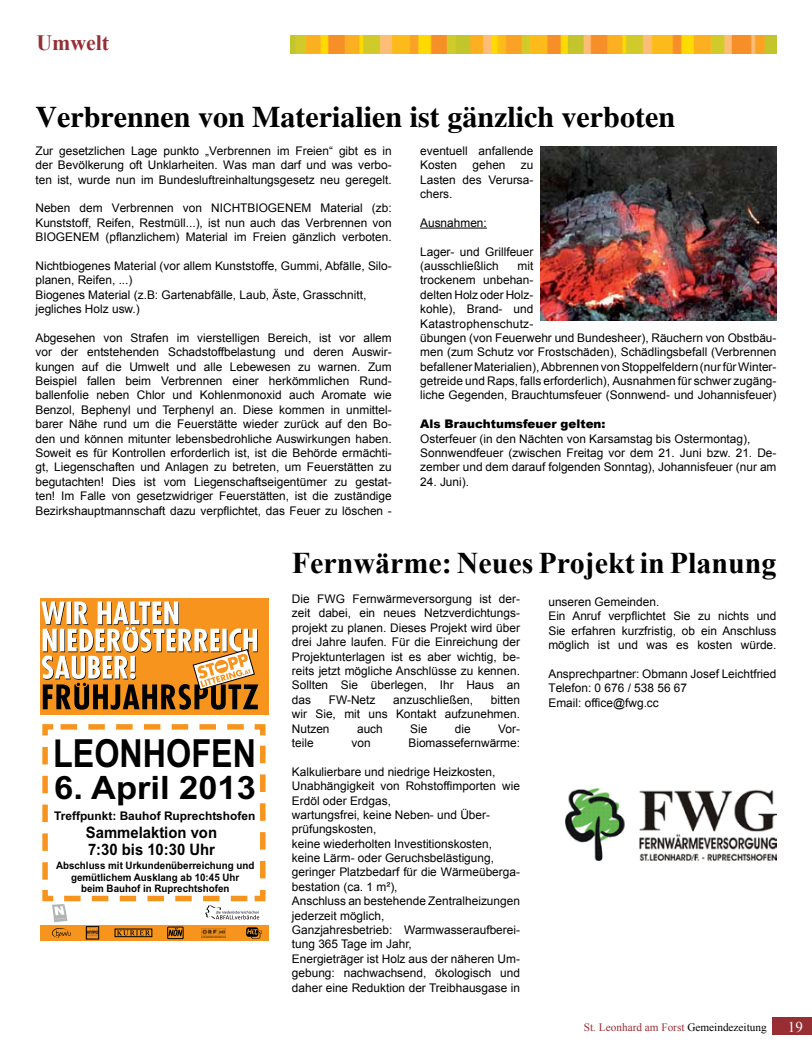
<style>
.page{position:relative;width:812px;height:1053px;background:#fff}
.page>*{position:absolute;margin:0;border:0;box-sizing:border-box;transform-origin:0 0}
.t1{font:700 38.75px "Arial";color:#000;scale:.83 1}
.t2{font:700 32.25px "Arial";color:#000;scale:1.07 1}
.t3{font:700 30px "Times";color:#000}
.t4{font:700 30px "Times New Roman";color:#000}
.t5{font:700 21.88px "Times New Roman";color:#962e34}
.t6{font:700 15.75px/17.6px "Arial";color:#000;scale:.94 1}
.t7{font:15px "Times New Roman";color:#fff}
.t8{font:11.88px/14.4px "Arial";color:#000}
.t9{font:700 11.88px "Arial";color:#000}
.t10{font:900 11.88px "Arial";color:#000}
.t11{font:11.25px "Times New Roman";color:#962e34}
.t12{font:700 10.25px/11.5px "Arial";color:#000;text-align:center;scale:.95 1}
.s1{color:#000}
</style>
<div class="page">
<div style="left:772px;top:1017px;width:39px;height:18px;background:#962e34"></div>
<img style="left:290px;top:35px;width:486px;height:18px">
<hr style="left:420px;top:228px;width:67px;height:1px;background:#000">
<img style="left:540px;top:146px;width:236px;height:174px">
<svg style="left:42px;top:724px;width:224px;height:178px"></svg>
<div style="left:42px;top:925px;width:226px;height:15px;background:#f7941e"></div>
<div style="left:86px;top:926px;width:13px;height:13px;border:1px solid #000"></div>
<svg style="left:52px;top:895px;width:210px;height:43px"></svg>
<div style="left:40px;top:598px;width:228px;height:116px;background:#f7941e"></div>
<svg style="left:41px;top:601px;width:217px;height:108px"></svg>
<img style="left:565px;top:788px;width:211px;height:72px">
<h3 class="t5" style="left:36px;top:28px;width:74px">Umwelt</h3>
<h3 class="t3" style="left:35px;top:99px;width:641px">Verbrennen von Materialien ist gänzlich verboten</h3>
<p class="t8" style="left:35px;top:144px;width:358px;text-align:justify">Zur gesetzlichen Lage punkto „Verbrennen im Freien“ gibt es in der Bevölkerung oft Unklarheiten. Was man darf und was verbo&shy;ten ist, wurde nun im Bundesluftreinhaltungsgesetz neu geregelt.</p>
<p class="t8" style="left:35px;top:201px;width:358px;text-align:justify">Neben dem Verbrennen von NICHTBIOGENEM Material (zb:<br>Kunststoff, Reifen, Restmüll...), ist nun auch das Verbrennen von BIOGENEM (pflanzlichem) Material im Freien gänzlich verboten.</p>
<p class="t8" style="left:35px;top:259px;width:358px">Nichtbiogenes Material (vor allem Kunststoffe, Gummi, Abfälle, Silo&shy;planen, Reifen, ...)<br>Biogenes Material (z.B: Gartenabfälle, Laub, Äste, Grasschnitt, jegliches Holz usw.)</p>
<p class="t8" style="left:35px;top:330px;width:358px;text-align:justify">Abgesehen von Strafen im vierstelligen Bereich, ist vor allem vor der entstehenden Schadstoffbelastung und deren Auswir&shy;kungen auf die Umwelt und alle Lebewesen zu warnen. Zum Beispiel fallen beim Verbrennen einer herkömmlichen Rund&shy;ballenfolie neben Chlor und Kohlenmonoxid auch Aromate wie Benzol, Bephenyl und Terphenyl an. Diese kommen in unmittel&shy;barer Nähe rund um die Feuerstätte wieder zurück auf den Bo&shy;den und können mitunter lebensbedrohliche Auswirkungen haben.<br>Soweit es für Kontrollen erforderlich ist, ist die Behörde ermächti&shy;gt, Liegenschaften und Anlagen zu betreten, um Feuerstätten zu begutachten! Dies ist vom Liegenschaftseigentümer zu gestat&shy;ten! Im Falle von gesetzwidriger Feuerstätten, ist die zuständige Bezirkshauptmannschaft dazu verpflichtet, das Feuer zu löschen -</p>
<p class="t8" style="left:420px;top:144px;width:115px">eventuell anfallende<br>Kosten</p>
<p class="t8" style="left:472px;top:158px;width:35px">gehen</p>
<p class="t8" style="left:420px;top:158px;width:115px;text-align:justify;text-indent:101px">zu Lasten des Verursa&shy;chers.</p>
<p class="t8" style="left:420px;top:215px;width:68px">Ausnahmen:</p>
<p class="t8" style="left:420px;top:244px;width:115px">Lager- und Grillfeuer (ausschließlich</p>
<p class="t8" style="left:420px;top:259px;width:358px;text-indent:97px">mit<br>trockenem unbehan-<br>delten Holz oder Holz-<br>kohle), Brand- und<br>Katastrophenschutz-<br>übungen (von Feuerwehr und Bundesheer), Räuchern von Obstbäu&shy;men (zum Schutz vor Frostschäden), Schädlingsbefall (Verbrennen befallener Materialien), Abbrennen von Stoppelfeldern (nur für Winter&shy;getreide und Raps, falls erforderlich), Ausnahmen für schwer zugäng&shy;liche Gegenden, Brauchtumsfeuer (Sonnwend- und Johannisfeuer)</p>
<p class="t10" style="left:420px;top:415px;width:187px">Als Brauchtumsfeuer gelten:</p>
<p class="t8" style="left:420px;top:431px;width:358px">Osterfeuer (in den Nächten von Karsamstag bis Ostermontag),<br>Sonnwendfeuer (zwischen Freitag vor dem 21. Juni bzw. 21. De&shy;zember und dem darauf folgenden Sonntag), Johannisfeuer (nur am</p>
<p class="t8" style="left:420px;top:474px;width:50px">24. Juni).</p>
<h1 class="t1" style="left:53px;top:727px;width:246px">LEONHOFEN</h1>
<h2 class="t2" style="left:54px;top:766px;width:190px">6. April 2013</h2>
<p class="t9" style="left:54px;top:807px;width:202px">Treffpunkt: Bauhof Ruprechtshofen</p>
<h3 class="t6" style="left:86px;top:823px;width:141px">Sammelaktion von<br>7:30 bis 10:30 Uhr</h3>
<p class="t12" style="left:56px;top:860px;width:210px">Abschluss mit Urkundenüberreichung und gemütlichem Ausklang ab 10:45 Uhr<br>beim Bauhof in Ruprechtshofen</p>
<h3 class="t4" style="left:292px;top:542px;width:486px">Fernwärme: Neues Projekt in Planung</h3>
<p class="t8" style="left:292px;top:592px;width:229px;text-align:justify">Die FWG Fernwärmeversorgung ist der&shy;zeit dabei, ein neues Netzverdichtungs&shy;projekt zu planen. Dieses Projekt wird über drei Jahre laufen. Für die Einreichung der Projektunterlagen ist es aber wichtig, be&shy;reits jetzt mögliche Anschlüsse zu kennen.<br>Sollten Sie überlegen, Ihr Haus an das</p>
<p class="t8" style="left:548px;top:594px;width:229px">unseren Gemeinden.<br>Ein Anruf verpflichtet Sie zu nichts und Sie erfahren kurzfristig, ob ein Anschluss möglich ist und was es kosten würde.</p>
<p class="t8" style="left:548px;top:666px;width:229px">Ansprechpartner: Obmann Josef Leichtfried<br>Telefon: 0 676 / 538 56 67<br>Email: office@fwg.cc</p>
<p class="t8" style="left:329px;top:692px;width:48px">FW-Netz</p>
<p class="t8" style="left:393px;top:692px;width:81px">anzuschließen,</p>
<p class="t8" style="left:292px;top:692px;width:229px;text-align:justify;text-indent:199px">bitten wir Sie, mit uns Kontakt aufzunehmen.<br>Nutzen</p>
<p class="t8" style="left:357px;top:721px;width:27px">auch</p>
<p class="t8" style="left:410px;top:721px;width:19px">Sie</p>
<p class="t8" style="left:455px;top:721px;width:17px">die</p>
<p class="t8" style="left:498px;top:721px;width:23px">Vor-</p>
<p class="t8" style="left:292px;top:735px;width:23px">teile</p>
<p class="t8" style="left:351px;top:735px;width:21px">von</p>
<p class="t8" style="left:408px;top:735px;width:113px">Biomassefernwärme:</p>
<p class="t8" style="left:292px;top:764px;width:229px">Kalkulierbare und niedrige Heizkosten, Unabhängigkeit von Rohstoffimporten wie Erdöl oder Erdgas,<br>wartungsfrei, keine Neben- und Über&shy;prüfungskosten,<br>keine wiederholten Investitionskosten, keine Lärm- oder Geruchsbelästigung, geringer Platzbedarf für die Wärmeüberga&shy;bestation (ca. 1 m²),<br>Anschluss an bestehende Zentralheizungen jederzeit möglich,<br>Ganzjahresbetrieb: Warmwasseraufberei&shy;tung 365 Tage im Jahr,<br>Energieträger ist Holz aus der näheren Um&shy;gebung: nachwachsend, ökologisch und daher eine Reduktion der Treibhausgase in</p>
<p class="t11" style="left:583px;top:1019px;width:184px">St. Leonhard am Forst <span class="s1">Gemeindezeitung</span></p>
<p class="t7" style="left:787px;top:1016px;width:16px">19</p>
</div>
